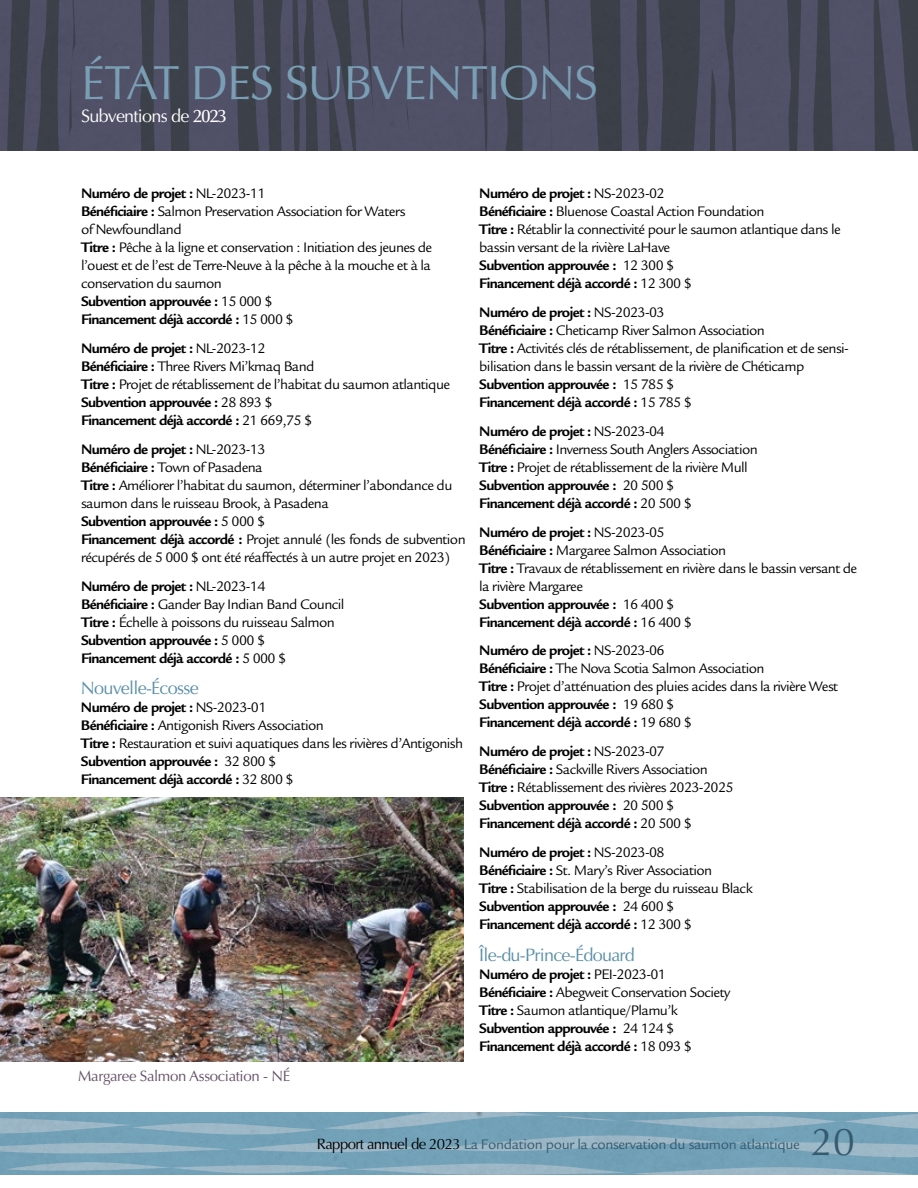
<style>
.page{position:relative;width:918px;height:1188px;background:#fff}
.page>*{position:absolute;margin:0;border:0;box-sizing:border-box;transform-origin:0 0}
.t1{font:48px "Optima LT Std";letter-spacing:-.025em;color:#7a9fb4}
.t2{font:39px "Optima LT Std";color:#365b6f}
.t3{font:18px "Optima LT Std";letter-spacing:-.04em;color:#598fa7}
.t4{font:18px "Optima LT Std";letter-spacing:-.04em;color:#fff}
.t5{font:15px/18px "Legacy Sans Std";letter-spacing:-.04em;color:#000}
.t6{font:700 15px/18px "Legacy Sans Std";letter-spacing:-.04em;color:#000}
.t7{font:15px "Legacy Sans Std";letter-spacing:-.025em;color:#365b6f}
.t8{font:15px "Optima LT Std";letter-spacing:-.025em;color:#655168}
.s1{font-weight:500}
.s2{font-weight:700}
.s3{font-weight:400}
.s4{font-family:"Optima LT Std";color:#000}
</style>
<div class="page">
<img style="left:0;top:0;width:918px;height:151px">
<img style="left:0;top:797px;width:463px;height:264px">
<h1 class="t1" style="left:81px;top:55px;width:518px">ÉTAT DES SUBVENTIONS</h1>
<p class="t4" style="left:81px;top:106px;width:147px">Subventions de <span class="s1">2023</span></p>
<p class="t5" style="left:81px;top:185px;width:353px"><span class="s2">Numéro de projet :</span> NL-2023-11<br><span class="s2">Bénéficiaire :</span> Salmon Preservation Association for Waters<br>of Newfoundland<br><span class="s2">Titre :</span> Pêche à la ligne et conservation : Initiation des jeunes de l’ouest et de l’est de Terre-Neuve à la pêche à la mouche et à la conservation du saumon<br><span class="s2">Subvention approuvée :</span> 15 000 $<br><span class="s2">Financement déjà accordé :</span> 15 000 $</p>
<p class="t5" style="left:81px;top:340px;width:371px"><span class="s2">Numéro de projet :</span> NL-2023-12<br><span class="s2">Bénéficiaire :</span> Three Rivers Mi’kmaq Band<br><span class="s2">Titre :</span> Projet de rétablissement de l’habitat du saumon atlantique <span class="s2">Subvention approuvée :</span> 28 893 $<br><span class="s2">Financement déjà accordé :</span> 21 669,75 $</p>
<p class="t5" style="left:81px;top:440px;width:386px"><span class="s2">Numéro de projet :</span> NL-2023-13<br><span class="s2">Bénéficiaire :</span> Town of Pasadena<br><span class="s2">Titre :</span> Améliorer l’habitat du saumon, déterminer l’abondance du saumon dans le ruisseau Brook, à Pasadena<br><span class="s2">Subvention approuvée :</span> 5 000 $<br><span class="s2">Financement déjà accordé :</span> Projet annulé (les fonds de subvention récupérés de 5 000 $ ont été réaffectés à un autre projet en 2023)</p>
<p class="t5" style="left:81px;top:577px;width:265px"><span class="s2">Numéro de projet :</span> NL-2023-14<br><span class="s2">Bénéficiaire :</span> Gander Bay Indian Band Council <span class="s2">Titre :</span> Échelle à poissons du ruisseau Salmon <span class="s2">Subvention approuvée :</span> 5 000 $<br><span class="s2">Financement déjà accordé :</span> 5 000 $</p>
<p class="t3" style="left:81px;top:678px;width:119px">Nouvelle-Écosse</p>
<p class="t5" style="left:81px;top:699px;width:384px"><span class="s2">Numéro de projet :</span> NS-2023-01<br><span class="s2">Bénéficiaire :</span> Antigonish Rivers Association<br><span class="s2">Titre :</span> Restauration et suivi aquatiques dans les rivières d’Antigonish <span class="s2">Subvention approuvée :</span> 32 800 $<br><span class="s2">Financement déjà accordé :</span> 32 800 $</p>
<p class="t8" style="left:78px;top:1068px;width:214px">Margaree Salmon Association - NÉ</p>
<p class="t5" style="left:479px;top:185px;width:363px"><span class="s2">Numéro de projet :</span> NS-2023-02<br><span class="s2">Bénéficiaire :</span> Bluenose Coastal Action Foundation<br><span class="s2">Titre :</span> Rétablir la connectivité pour le saumon atlantique dans le bassin versant de la rivière LaHave<br><span class="s2">Subvention approuvée :</span> 12 300 $<br><span class="s2">Financement déjà accordé :</span> 12 300 $</p>
<p class="t5" style="left:479px;top:304px;width:371px"><span class="s2">Numéro de projet :</span> NS-2023-03<br><span class="s2">Bénéficiaire :</span> Cheticamp River Salmon Association<br><span class="s2">Titre :</span> Activités clés de rétablissement, de planification et de sensi&shy;bilisation dans le bassin versant de la rivière de Chéticamp <span class="s2">Subvention approuvée :</span> 15 785 $<br><span class="s2">Financement déjà accordé :</span> 15 785 $</p>
<p class="t5" style="left:479px;top:422px;width:280px"><span class="s2">Numéro de projet :</span> NS-2023-04<br><span class="s2">Bénéficiaire :</span> Inverness South Anglers Association <span class="s2">Titre :</span> Projet de rétablissement de la rivière Mull <span class="s2">Subvention approuvée :</span> 20 500 $<br><span class="s2">Financement déjà accordé :</span> 20 500 $</p>
<p class="t5" style="left:479px;top:523px;width:380px"><span class="s2">Numéro de projet :</span> NS-2023-05<br><span class="s2">Bénéficiaire :</span> Margaree Salmon Association<br><span class="s2">Titre :</span> Travaux de rétablissement en rivière dans le bassin versant de la rivière Margaree<br><span class="s2">Subvention approuvée :</span> 16 400 $<br><span class="s2">Financement déjà accordé :</span> 16 400 $</p>
<p class="t5" style="left:479px;top:642px;width:361px"><span class="s2">Numéro de projet :</span> NS-2023-06<br><span class="s2">Bénéficiaire :</span> The Nova Scotia Salmon Association<br><span class="s2">Titre :</span> Projet d’atténuation des pluies acides dans la rivière West <span class="s2">Subvention approuvée :</span> 19 680 $<br><span class="s2">Financement déjà accordé :</span> 19 680 $</p>
<p class="t5" style="left:479px;top:743px;width:256px"><span class="s2">Numéro de projet :</span> NS-2023-07<br><span class="s2">Bénéficiaire :</span> Sackville Rivers Association <span class="s2">Titre :</span> Rétablissement des rivières 2023-2025<br><span class="s2">Subvention approuvée :</span> 20 500 $ <span class="s2">Financement déjà accordé :</span> 20 500 $</p>
<p class="t5" style="left:479px;top:844px;width:275px"><span class="s2">Numéro de projet :</span> NS-2023-08<br><span class="s2">Bénéficiaire :</span> St. Mary’s River Association<br><span class="s2">Titre :</span> Stabilisation de la berge du ruisseau Black <span class="s2">Subvention approuvée :</span> 24 600 $ <span class="s2">Financement déjà accordé :</span> 12 300 $</p>
<p class="t3" style="left:479px;top:944px;width:157px">Île-du-Prince-Édouard</p>
<p class="t6" style="left:479px;top:965px;width:252px">Numéro de projet : <span class="s3">PEI-2023-01<br></span>Bénéficiaire : <span class="s3">Abegweit Conservation Society </span>Titre : <span class="s3">Saumon atlantique/Plamu’k </span>Subvention approuvée : <span class="s3">24 124 $ </span>Financement déjà accordé : <span class="s3">18 093 $</span></p>
<p class="t7" style="left:317px;top:1136px;width:484px"><span class="s4">Rapport annuel de 2023</span> La Fondation pour la conservation du saumon atlantique</p>
<h2 class="t2" style="left:812px;top:1119px;width:45px">20</h2>
</div>
